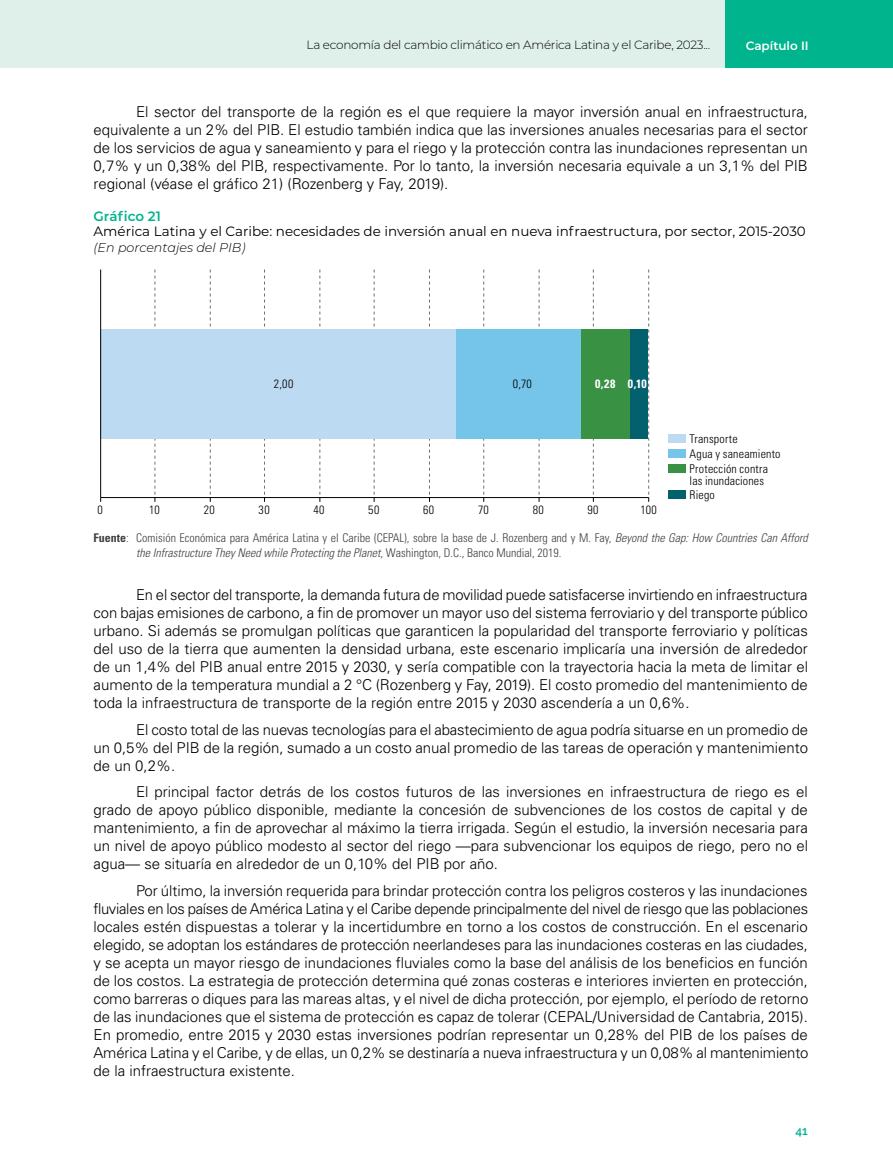
<style>
.page{position:relative;width:893px;height:1170px;background:#fff}
.page>*{position:absolute;margin:0;border:0;box-sizing:border-box;transform-origin:0 0}
.t1{font:300 15px/18px "Univers LT Std";color:#000;text-align:justify}
.t2{font:13.5px "Montserrat";color:#000}
.t3{font:600 13.5px "Montserrat";color:#00b48d}
.t4{font:italic 300 12.75px "Montserrat";color:#000}
.t5{font:300 condensed 12px/14.2px "Univers LT Std";color:#414042}
.t6{font:300 condensed 12px/15px "Univers LT Std";letter-spacing:.015em;color:#000}
.t7{font:300 12px "Montserrat";letter-spacing:-.02em;color:#000}
.t8{font:600 12px "Montserrat";color:#fff}
.t9{font:700 condensed 12px "Univers LT Std";color:#fff}
.t10{font:600 12px "Raleway";color:#00b48d}
.s1{font-weight:700}
.s2{font-style:italic}
</style>
<div class="page">
<div style="left:724px;top:0;width:169px;height:68px;background:#00b48d"></div>
<div style="left:0;top:0;width:724px;height:68px;background:#def0e9"></div>
<div style="left:668px;top:434px;width:17px;height:8px;background:#bcdaf2"></div>
<div style="left:668px;top:449px;width:17px;height:9px;background:#74c5e9"></div>
<div style="left:668px;top:464px;width:17px;height:8px;background:#399144"></div>
<div style="left:668px;top:490px;width:17px;height:8px;background:#03606d"></div>
<div style="left:100px;top:329px;width:356px;height:109px;background:#bcdaf2"></div>
<div style="left:456px;top:329px;width:125px;height:109px;background:#74c5e9"></div>
<div style="left:581px;top:329px;width:50px;height:109px;background:#399144"></div>
<div style="left:631px;top:329px;width:17px;height:109px;background:#03606d"></div>
<hr style="left:101px;top:497px;width:548px;height:1px;background:#000">
<svg style="left:155px;top:269px;width:1px;height:233px"></svg>
<svg style="left:210px;top:269px;width:1px;height:233px"></svg>
<svg style="left:264px;top:269px;width:1px;height:233px"></svg>
<svg style="left:319px;top:269px;width:2px;height:233px"></svg>
<svg style="left:374px;top:269px;width:1px;height:233px"></svg>
<svg style="left:429px;top:269px;width:1px;height:233px"></svg>
<svg style="left:483px;top:269px;width:1px;height:233px"></svg>
<svg style="left:539px;top:269px;width:1px;height:233px"></svg>
<svg style="left:593px;top:269px;width:1px;height:233px"></svg>
<svg style="left:648px;top:269px;width:1px;height:233px"></svg>
<hr style="left:100px;top:269px;width:1px;height:228px;background:#000">
<p class="t7" style="left:307px;top:37px;width:405px">La economía del cambio climático en América Latina y el Caribe, 2023...</p>
<p class="t8" style="left:746px;top:38px;width:65px">Capítulo II</p>
<p class="t1" style="left:94px;top:103px;width:716px;text-indent:43px">El sector del transporte de la región es el que requiere la mayor inversión anual en infraestructura, equivalente a un 2% del PIB. El estudio también indica que las inversiones anuales necesarias para el sector de los servicios de agua y saneamiento y para el riego y la protección contra las inundaciones representan un 0,7% y un 0,38% del PIB, respectivamente. Por lo tanto, la inversión necesaria equivale a un 3,1% del PIB regional (véase el gráfico 21) (Rozenberg y Fay, 2019).</p>
<p class="t3" style="left:94px;top:207px;width:69px">Gráfico 21</p>
<p class="t2" style="left:94px;top:222px;width:714px">América Latina y el Caribe: necesidades de inversión anual en nueva infraestructura, por sector, 2015-2030</p>
<p class="t4" style="left:94px;top:239px;width:154px">(En porcentajes del PIB)</p>
<p class="t6" style="left:274px;top:376px;width:21px">2,00</p>
<p class="t6" style="left:513px;top:376px;width:20px">0,70</p>
<p class="t9" style="left:595px;top:376px;width:53px">0,28 0,10</p>
<p class="t6" style="left:690px;top:431px;width:92px">Transporte<br>Agua y saneamiento<br>Protección contra</p>
<p class="t6" style="left:690px;top:473px;width:76px;line-height:14px">las inundaciones<br>Riego</p>
<p class="t6" style="left:98px;top:502px;width:7px">0</p>
<p class="t6" style="left:149px;top:502px;width:12px">10</p>
<p class="t6" style="left:204px;top:502px;width:13px">20</p>
<p class="t6" style="left:259px;top:502px;width:13px">30</p>
<p class="t6" style="left:313px;top:502px;width:13px">40</p>
<p class="t6" style="left:368px;top:502px;width:13px">50</p>
<p class="t6" style="left:423px;top:502px;width:13px">60</p>
<p class="t6" style="left:478px;top:502px;width:12px">70</p>
<p class="t6" style="left:533px;top:502px;width:13px">80</p>
<p class="t6" style="left:587px;top:502px;width:13px">90</p>
<p class="t6" style="left:641px;top:502px;width:18px">100</p>
<p class="t5" style="left:136px;top:531px;width:673px;text-indent:-43px"><span class="s1">Fuente</span>: Comisión Económica para América Latina y el Caribe (CEPAL), sobre la base de J. Rozenberg and y M. Fay, <span class="s2">Beyond the Gap: How Countries Can Afford the Infrastructure They Need while Protecting the Planet</span>, Washington, D.C., Banco Mundial, 2019.</p>
<p class="t1" style="left:94px;top:586px;width:716px;text-indent:43px">En el sector del transporte, la demanda futura de movilidad puede satisfacerse invirtiendo en infraestructura con bajas emisiones de carbono, a fin de promover un mayor uso del sistema ferroviario y del transporte público urbano. Si además se promulgan políticas que garanticen la popularidad del transporte ferroviario y políticas del uso de la tierra que aumenten la densidad urbana, este escenario implicaría una inversión de alrededor de un 1,4% del PIB anual entre 2015 y 2030, y sería compatible con la trayectoria hacia la meta de limitar el aumento de la temperatura mundial a 2 °C (Rozenberg y Fay, 2019). El costo promedio del mantenimiento de toda la infraestructura de transporte de la región entre 2015 y 2030 ascendería a un 0,6%.</p>
<p class="t1" style="left:94px;top:720px;width:716px;text-indent:43px">El costo total de las nuevas tecnologías para el abastecimiento de agua podría situarse en un promedio de un 0,5% del PIB de la región, sumado a un costo anual promedio de las tareas de operación y mantenimiento de un 0,2%.</p>
<p class="t1" style="left:94px;top:783px;width:716px;text-indent:43px">El principal factor detrás de los costos futuros de las inversiones en infraestructura de riego es el grado de apoyo público disponible, mediante la concesión de subvenciones de los costos de capital y de mantenimiento, a fin de aprovechar al máximo la tierra irrigada. Según el estudio, la inversión necesaria para un nivel de apoyo público modesto al sector del riego —para subvencionar los equipos de riego, pero no el agua— se situaría en alrededor de un 0,10% del PIB por año.</p>
<p class="t1" style="left:94px;top:881px;width:716px;text-indent:43px">Por último, la inversión requerida para brindar protección contra los peligros costeros y las inundaciones fluviales en los países de América Latina y el Caribe depende principalmente del nivel de riesgo que las poblaciones locales estén dispuestas a tolerar y la incertidumbre en torno a los costos de construcción. En el escenario elegido, se adoptan los estándares de protección neerlandeses para las inundaciones costeras en las ciudades, y se acepta un mayor riesgo de inundaciones fluviales como la base del análisis de los beneficios en función de los costos. La estrategia de protección determina qué zonas costeras e interiores invierten en protección, como barreras o diques para las mareas altas, y el nivel de dicha protección, por ejemplo, el período de retorno de las inundaciones que el sistema de protección es capaz de tolerar (CEPAL/Universidad de Cantabria, 2015).<br>En promedio, entre 2015 y 2030 estas inversiones podrían representar un 0,28% del PIB de los países de América Latina y el Caribe, y de ellas, un 0,2% se destinaría a nueva infraestructura y un 0,08% al mantenimiento de la infraestructura existente.</p>
<p class="t10" style="left:795px;top:1123px;width:14px">41</p>
</div>
